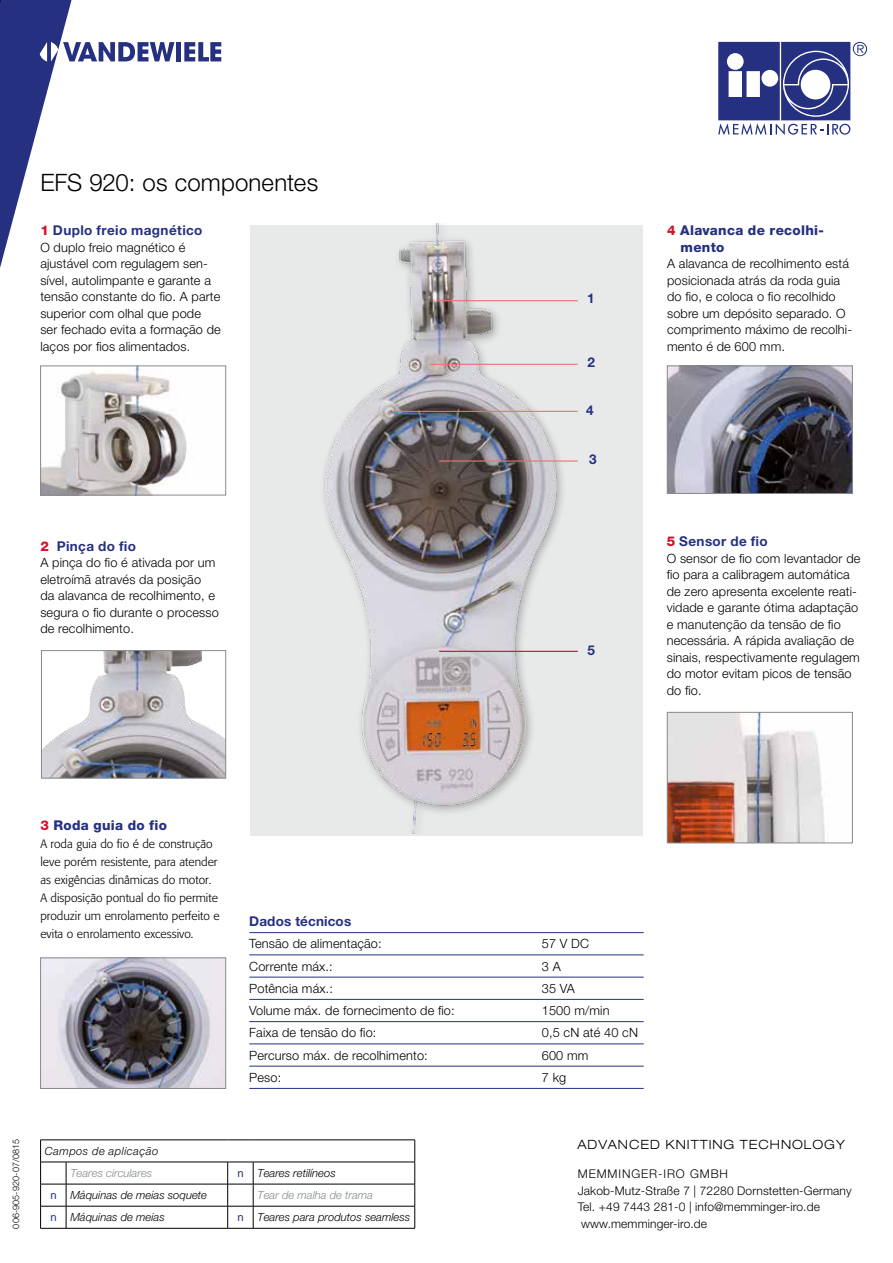
<style>
.page{position:relative;width:893px;height:1263px;background:#fff}
.page>*{position:absolute;margin:0;border:0;box-sizing:border-box;transform-origin:0 0}
.t1{font:300 24px "Helvetica Neue LT Pro";letter-spacing:.005em;color:#000}
.t2{font:700 13.5px "Helvetica Neue LT Pro";letter-spacing:.025em;color:#253081}
.t3{font:800 13.5px/16.5px "Helvetica Neue LT Pro";letter-spacing:.025em;color:#253081}
.t4{font:300 12.75px/16.5px "Helvetica Neue LT Pro";letter-spacing:.01em;color:#000}
.t5{font:300 expanded 12.75px "Helvetica Neue LT Pro";letter-spacing:.075em;color:#000}
.t6{font:300 12px/18px "Formata";color:#000}
.t7{font:300 12px/16.5px "Helvetica Neue LT Pro";letter-spacing:.01em;color:#000}
.t8{font:italic 300 11.25px "Helvetica Neue LT Pro";color:#000}
.t9{font:italic 300 11.25px "Helvetica Neue LT Pro";color:#868a8c}
.t10{font:italic 300 11.25px "Helvetica Neue LT Pro";letter-spacing:.04em;color:#000}
.t11{font:300 9px "Helvetica Neue LT Pro";letter-spacing:.01em;color:#000}
.s1{font-weight:800;color:#d5112a}
.s2{color:#d5112a}
</style>
<div class="page">
<div style="left:176px;top:42px;width:5px;height:19px;background:#253081"></div>
<svg style="left:184px;top:42px;width:37px;height:19px"></svg>
<svg style="left:0;top:0;width:174px;height:268px"></svg>
<svg style="left:718px;top:42px;width:149px;height:93px"></svg>
<hr style="left:249px;top:932px;width:395px;height:1px;background:#253081">
<hr style="left:249px;top:955px;width:395px;height:1px;background:#253081">
<hr style="left:249px;top:977px;width:395px;height:1px;background:#253081">
<hr style="left:249px;top:999px;width:395px;height:1px;background:#253081">
<hr style="left:249px;top:1021px;width:395px;height:1px;background:#253081">
<hr style="left:249px;top:1044px;width:395px;height:1px;background:#253081">
<hr style="left:249px;top:1066px;width:395px;height:1px;background:#253081">
<hr style="left:249px;top:1088px;width:395px;height:1px;background:#253081">
<img style="left:42px;top:368px;width:145px;height:125px">
<div style="left:40px;top:366px;width:186px;height:129px;border:1px solid #868a8c"></div>
<img style="left:669px;top:714px;width:156px;height:127px">
<div style="left:667px;top:712px;width:186px;height:131px;border:1px solid #868a8c"></div>
<hr style="left:66px;top:1139px;width:162px;height:1px;background:#000">
<svg style="left:228px;top:1139px;width:25px;height:1px"></svg>
<hr style="left:253px;top:1139px;width:162px;height:1px;background:#000">
<hr style="left:66px;top:1162px;width:162px;height:1px;background:#000">
<hr style="left:253px;top:1162px;width:162px;height:1px;background:#000">
<hr style="left:66px;top:1184px;width:162px;height:1px;background:#000">
<hr style="left:253px;top:1184px;width:162px;height:1px;background:#000">
<hr style="left:66px;top:1206px;width:162px;height:1px;background:#000">
<hr style="left:253px;top:1206px;width:162px;height:1px;background:#000">
<svg style="left:414px;top:1140px;width:1px;height:88px"></svg>
<svg style="left:40px;top:1139px;width:27px;height:90px"></svg>
<hr style="left:66px;top:1228px;width:162px;height:1px;background:#000">
<svg style="left:227px;top:1162px;width:27px;height:67px"></svg>
<hr style="left:253px;top:1228px;width:162px;height:1px;background:#000">
<img style="left:42px;top:960px;width:182px;height:127px">
<div style="left:40px;top:958px;width:186px;height:131px;border:1px solid #868a8c"></div>
<img style="left:43px;top:652px;width:181px;height:124px">
<div style="left:41px;top:650px;width:185px;height:128px;border:1px solid #868a8c"></div>
<img style="left:669px;top:368px;width:182px;height:124px">
<div style="left:667px;top:366px;width:186px;height:128px;border:1px solid #868a8c"></div>
<img style="left:250px;top:223px;width:393px;height:610px">
<hr style="left:437px;top:300px;width:141px;height:1px;background:#ee7171">
<hr style="left:430px;top:364px;width:148px;height:1px;background:#ee7171">
<hr style="left:392px;top:411px;width:186px;height:1px;background:#ee7171">
<hr style="left:439px;top:460px;width:139px;height:2px;background:#ee7171">
<hr style="left:439px;top:651px;width:139px;height:1px;background:#e4003c">
<h1 class="t1" style="left:40px;top:168px;width:279px">EFS 920: os componentes</h1>
<p class="t2" style="left:40px;top:222px;width:164px"><span class="s1">1</span> Duplo freio magnético</p>
<p class="t4" style="left:40px;top:238px;width:182px">O duplo freio magnético é ajustável com regulagem sen&shy;sível, autolimpante e garante a tensão constante do fio. A parte superior com olhal que pode ser fechado evita a formação de laços por fios alimentados.</p>
<p class="t2" style="left:40px;top:537px;width:97px"><span class="s1">2</span> Pinça do fio</p>
<p class="t4" style="left:40px;top:554px;width:180px">A pinça do fio é ativada por um eletroímã através da posição<br>da alavanca de recolhimento, e segura o fio durante o processo de recolhimento.</p>
<p class="t2" style="left:587px;top:290px;width:9px">1</p>
<p class="t2" style="left:587px;top:354px;width:9px">2</p>
<p class="t2" style="left:586px;top:402px;width:9px">4</p>
<p class="t2" style="left:589px;top:451px;width:9px">3</p>
<p class="t2" style="left:587px;top:642px;width:9px">5</p>
<p class="t3" style="left:681px;top:222px;width:145px;text-indent:-14px"><span class="s2">4</span> Alavanca de recolhi&shy;mento</p>
<p class="t4" style="left:667px;top:255px;width:187px">A alavanca de recolhimento está posicionada atrás da roda guia do fio, e coloca o fio recolhido sobre um depósito separado. O comprimento máximo de recolhi&shy;mento é de 600 mm.</p>
<p class="t2" style="left:667px;top:533px;width:103px"><span class="s1">5</span> Sensor de fio</p>
<p class="t4" style="left:667px;top:549px;width:195px">O sensor de fio com levantador de fio para a calibragem automática de zero apresenta excelente reati&shy;vidade e garante ótima adaptação e manutenção da tensão de fio necessária. A rápida avaliação de sinais, respectivamente regulagem do motor evitam picos de tensão do fio.</p>
<p class="t3" style="left:40px;top:817px;width:128px"><span class="s2">3</span> Roda guia do fio</p>
<p class="t6" style="left:40px;top:835px;width:181px">A roda guia do fio é de construção leve porém resistente, para atender as exigências dinâmicas do motor.<br>A disposição pontual do fio permite produzir um enrolamento perfeito e evita o enrolamento excessivo.</p>
<p class="t2" style="left:249px;top:913px;width:103px">Dados técnicos</p>
<p class="t4" style="left:249px;top:935px;width:134px">Tensão de alimentação:</p>
<p class="t4" style="left:542px;top:935px;width:49px">57 V DC</p>
<p class="t4" style="left:249px;top:957px;width:85px">Corrente máx.:</p>
<p class="t4" style="left:542px;top:957px;width:20px">3 A</p>
<p class="t4" style="left:249px;top:980px;width:85px">Potência máx.:</p>
<p class="t4" style="left:542px;top:980px;width:35px">35 VA</p>
<p class="t4" style="left:249px;top:1002px;width:207px">Volume máx. de fornecimento de fio:</p>
<p class="t4" style="left:542px;top:1002px;width:69px">1500 m/min</p>
<p class="t4" style="left:249px;top:1024px;width:129px">Faixa de tensão do fio:</p>
<p class="t4" style="left:542px;top:1024px;width:98px">0,5 cN até 40 cN</p>
<p class="t4" style="left:249px;top:1046px;width:180px">Percurso máx. de recolhimento:</p>
<p class="t4" style="left:542px;top:1046px;width:48px">600 mm</p>
<p class="t4" style="left:249px;top:1069px;width:33px">Peso:</p>
<p class="t4" style="left:542px;top:1069px;width:26px">7 kg</p>
<p class="t11" style="left:10px;top:1228px;width:91px;rotate:-90deg">006-905-920-07/0815</p>
<p class="t10" style="left:45px;top:1144px;width:115px">Campos de aplicação</p>
<p class="t9" style="left:70px;top:1166px;width:83px">Teares circulares</p>
<p class="t8" style="left:257px;top:1166px;width:80px">Teares retilíneos</p>
<p class="t8" style="left:70px;top:1188px;width:138px">Máquinas de meias soquete</p>
<p class="t9" style="left:257px;top:1188px;width:117px">Tear de malha de trama</p>
<p class="t8" style="left:70px;top:1210px;width:96px">Máquinas de meias</p>
<p class="t8" style="left:257px;top:1210px;width:154px">Teares para produtos seamless</p>
<p class="t5" style="left:577px;top:1136px;width:269px">ADVANCED KNITTING TECHNOLOGY</p>
<p class="t7" style="left:578px;top:1166px;width:275px">MEMMINGER-IRO GMBH<br>Jakob-Mutz-Straße 7 | 72280 Dornstetten-Germany Tel. +49 7443 281-0 | info@memminger-iro.de www.memminger-iro.de</p>
</div>
